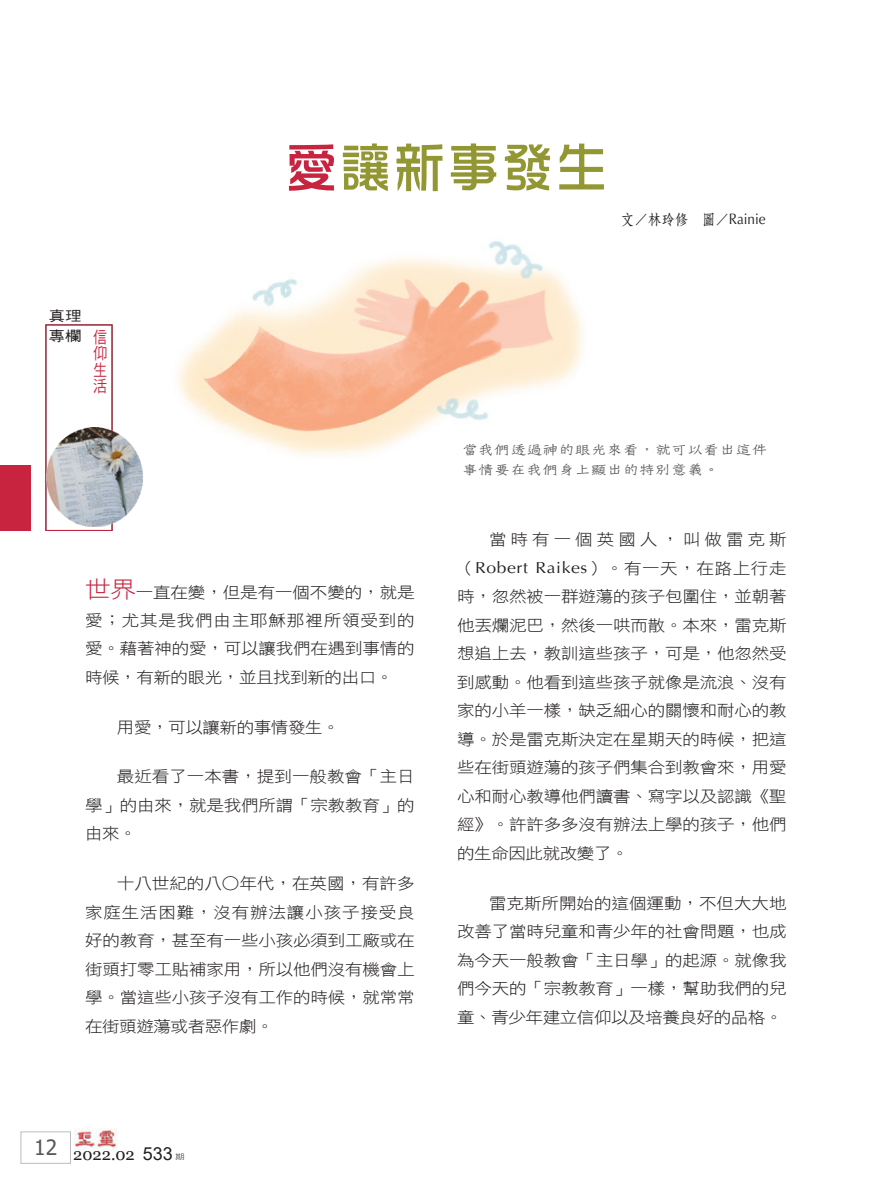
<style>
.page{position:relative;width:893px;height:1191px;background:#fff}
.page>*{position:absolute;margin:0;border:0;box-sizing:border-box;transform-origin:0 0}
.題目{font:54px "DF Hua Zong W5 WIN BF";color:#939733}
.t1{font:16.5px "Georgia";color:#231f20}
.t2{font:16.5px/16.5px "DF Hei W5 WIN BF";color:#c8233f;text-align:justify;scale:.85 1}
.Normal-首段{font:15.75px/28.5px "DF Hei W3 WIN BF";letter-spacing:-.01em;color:#231f20;text-align:justify;scale:1.11 1}
.作者{font:15px "DF Fang Song W6 WIN BF";color:#231f20;scale:.9 1}
.眉批{font:14.85px/19.8px "DF Tie Xian W3 WIN BF";letter-spacing:-.025em;color:#57585a;scale:1.11 1}
.t3{font:14.1px/19.8px "DF Hei W5 WIN BF";color:#231f20;scale:1.18 1}
.t4{font:7.5px "DF Hei W5 WIN BF";color:#57585a;scale:1.25 1}
.s1{font-size:16.5px;color:#c8233f}
.s2{color:#c8233f}
.s3{font-family:"Optima"}
.s4{font-size:22.95px;color:#c8233f}
.s5{font-family:"Arial";font-size:18px}
</style>
<div class="page">
<img style="left:74px;top:1128px;width:43px;height:22px">
<div style="left:21px;top:1131px;width:50px;height:32px;border:1px solid #bcbdc0"></div>
<div style="left:0;top:465px;width:31px;height:65px;background:#c8233f"></div>
<img style="left:47px;top:427px;width:96px;height:99px">
<img style="left:177px;top:241px;width:406px;height:215px">
<p class="t3" style="left:49px;top:306px;width:51px">真理<br>專欄 <span class="s1">信</span></p>
<p class="t2" style="left:93px;top:345px;width:17px">仰生活</p>
<p class="題目" style="left:284px;top:140px;width:326px"><span class="s2">愛</span>讓新事發生</p>
<p class="作者" style="left:621px;top:212px;width:162px">文／林玲修　圖／<span class="s3">Rainie</span></p>
<p class="眉批" style="left:462px;top:440px;width:277px">當我們透過神的眼光來看，就可以看出這件事情要在我們身上顯出的特別意義。</p>
<p class="Normal-首段" style="left:85px;top:578px;width:298px"><span class="s4">世界</span>一直在變，但是有一個不變的，就是愛；尤其是我們由主耶穌那裡所領受到的愛。藉著神的愛，可以讓我們在遇到事情的時候，有新的眼光，並且找到新的出口。</p>
<p class="Normal-首段" style="left:117px;top:712px;width:202px">用愛，可以讓新的事情發生。</p>
<p class="Normal-首段" style="left:85px;top:762px;width:298px;text-indent:32px">最近看了一本書，提到一般教會「主日學」的由來，就是我們所謂「宗教教育」的由來。</p>
<p class="Normal-首段" style="left:85px;top:869px;width:298px;text-indent:32px">十八世紀的八○年代，在英國，有許多家庭生活困難，沒有辦法讓小孩子接受良好的教育，甚至有一些小孩必須到工廠或在街頭打零工貼補家用，所以他們沒有機會上學。當這些小孩子沒有工作的時候，就常常在街頭遊蕩或者惡作劇。</p>
<p class="t1" style="left:34px;top:1144px;width:140px"><sup>12</sup> 2022.02 <span class="s5">533</span></p>
<p class="t4" style="left:175px;top:1152px;width:9px">期</p>
<p class="Normal-首段" style="left:457px;top:525px;width:298px;text-indent:32px">當時有一個英國人，叫做雷克斯（<span class="s3">Robert Raikes</span>）。有一天，在路上行走時，忽然被一群遊蕩的孩子包圍住，並朝著他丟爛泥巴，然後一哄而散。本來，雷克斯想追上去，教訓這些孩子，可是，他忽然受到感動。他看到這些孩子就像是流浪、沒有家的小羊一樣，缺乏細心的關懷和耐心的教導。於是雷克斯決定在星期天的時候，把這些在街頭遊蕩的孩子們集合到教會來，用愛心和耐心教導他們讀書、寫字以及認識《聖經》。許許多多沒有辦法上學的孩子，他們的生命因此就改變了。</p>
<p class="Normal-首段" style="left:457px;top:888px;width:298px;text-indent:32px">雷克斯所開始的這個運動，不但大大地改善了當時兒童和青少年的社會問題，也成為今天一般教會「主日學」的起源。就像我們今天的「宗教教育」一樣，幫助我們的兒童、青少年建立信仰以及培養良好的品格。</p>
</div>
